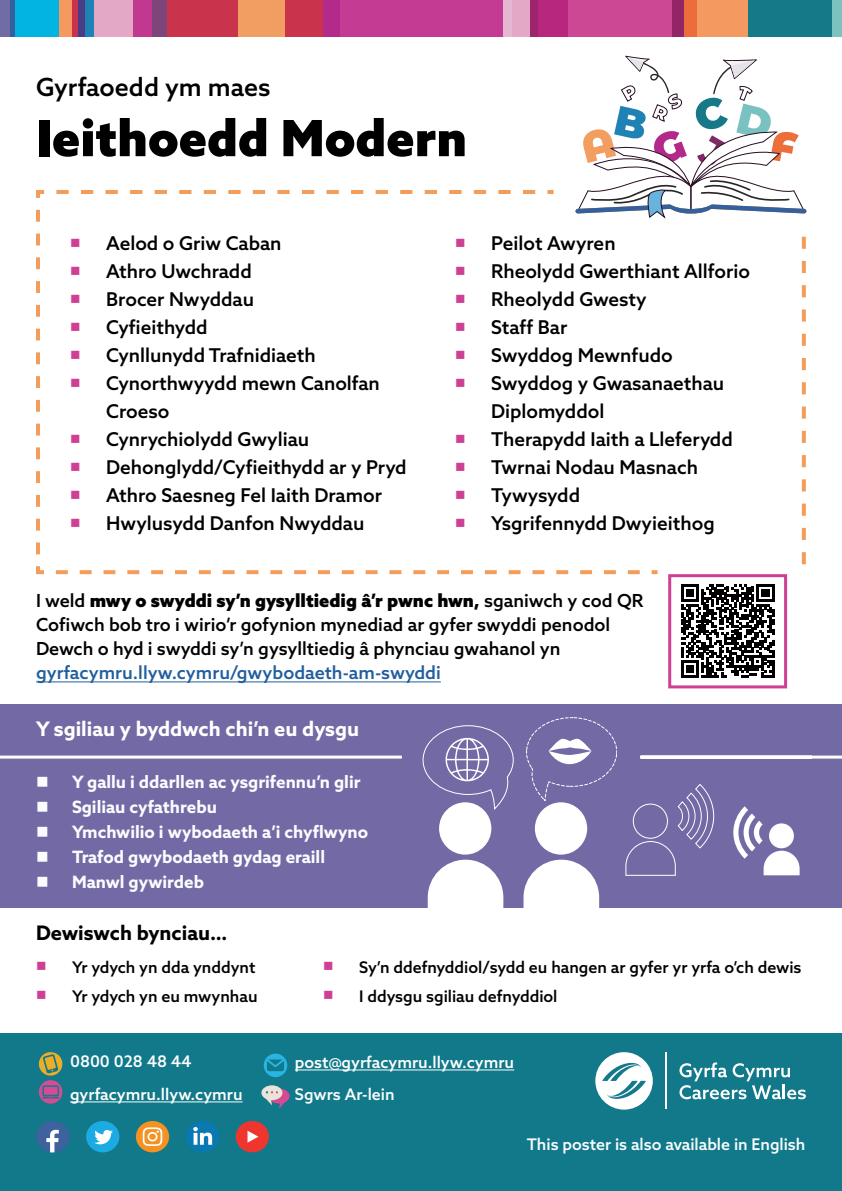
<style>
.page{position:relative;width:842px;height:1191px;background:#fff}
.page>*{position:absolute;margin:0;border:0;box-sizing:border-box;transform-origin:0 0}
.Heading__H1{font:900 50px "Azo Sans";color:#000}
.Heading__H1-2{font:500 25px "Azo Sans";color:#000}
.Sub_Heading_White__H2{font:700 20px "Azo Sans";color:#fff}
.Sub_Heading_White__H2-2{font:700 20px "Azo Sans";color:#000}
.t1{font:500 19px/28px "Azo Sans";color:#000}
.Body_Black__P{font:500 18px/24px "Azo Sans";color:#000}
.Body_Black__P-2{font:900 18px "Azo Sans";color:#000}
.Body_Black__P-3{font:500 18px "Azo Sans";color:#215e9e}
.Bullet_White{font:700 17px "Azo Sans";color:#fafdff}
.t2{font:500 16px "Azo Sans";color:#000}
.Body_White__P{font:500 16px "Azo Sans";color:#fafdff}
.Body_White__P-2{font:500 16px "Azo Sans";color:#fff}
.s1{font-weight:500}
</style>
<div class="page">
<div style="left:0;top:0;width:11px;height:36px;background:#726ca4"></div>
<hr style="left:11px;top:0;width:4px;height:36px;background:#34619d">
<div style="left:15px;top:0;width:44px;height:36px;background:#01b4e1"></div>
<div style="left:59px;top:0;width:13px;height:36px;background:#f49a61"></div>
<div style="left:72px;top:0;width:7px;height:36px;background:#ca334c"></div>
<div style="left:79px;top:0;width:6px;height:36px;background:#493d88"></div>
<div style="left:85px;top:0;width:9px;height:36px;background:#1f82b4"></div>
<div style="left:94px;top:0;width:39px;height:36px;background:#e4a8c7"></div>
<div style="left:133px;top:0;width:19px;height:36px;background:#c13891"></div>
<div style="left:152px;top:0;width:16px;height:36px;background:#7e457a"></div>
<div style="left:168px;top:0;width:70px;height:36px;background:#ca334c"></div>
<div style="left:238px;top:0;width:48px;height:36px;background:#f29d61"></div>
<div style="left:286px;top:0;width:37px;height:36px;background:#ca334c"></div>
<div style="left:323px;top:0;width:17px;height:36px;background:#b32a8a"></div>
<div style="left:340px;top:0;width:163px;height:36px;background:#c33b92"></div>
<div style="left:503px;top:0;width:9px;height:36px;background:#e6b7d1"></div>
<div style="left:512px;top:0;width:18px;height:36px;background:#e4a8c7"></div>
<div style="left:530px;top:0;width:9px;height:36px;background:#9d256d"></div>
<div style="left:539px;top:0;width:29px;height:36px;background:#b8277e"></div>
<div style="left:568px;top:0;width:104px;height:36px;background:#cc4895"></div>
<div style="left:672px;top:0;width:12px;height:36px;background:#932566"></div>
<div style="left:684px;top:0;width:13px;height:36px;background:#eb6d3b"></div>
<div style="left:697px;top:0;width:52px;height:36px;background:#f49a61"></div>
<div style="left:749px;top:0;width:83px;height:36px;background:#167987"></div>
<div style="left:832px;top:0;width:10px;height:36px;background:#7bc2c1"></div>
<svg style="left:583px;top:56px;width:223px;height:163px"></svg>
<svg style="left:36px;top:188px;width:626px;height:387px"></svg>
<svg style="left:802px;top:237px;width:4px;height:327px"></svg>
<div style="left:668px;top:574px;width:119px;height:114px;background:#fff;border:3px solid #cf4095"></div>
<div style="left:0;top:704px;width:842px;height:204px;background:#736aa5"></div>
<div style="left:0;top:1033px;width:842px;height:158px;background:#117989"></div>
<svg style="left:526px;top:717px;width:90px;height:84px"></svg>
<div style="left:439px;top:802px;width:52px;height:52px;background:#fff;border-radius:50%"></div>
<svg style="left:428px;top:859px;width:75px;height:49px"></svg>
<div style="left:535px;top:802px;width:52px;height:52px;background:#fff;border-radius:50%"></div>
<svg style="left:523px;top:859px;width:76px;height:49px"></svg>
<svg style="left:423px;top:725px;width:91px;height:86px"></svg>
<hr style="left:0;top:755px;width:402px;height:3px;background:#fff">
<hr style="left:640px;top:755px;width:202px;height:3px;background:#fff">
<svg style="left:625px;top:784px;width:90px;height:92px"></svg>
<svg style="left:733px;top:806px;width:67px;height:69px"></svg>
<hr style="left:36px;top:681px;width:405px;height:1px;background:#215e9e">
<svg style="left:681px;top:584px;width:93px;height:94px"></svg>
<hr style="left:665px;top:1052px;width:2px;height:57px;background:#fff">
<svg style="left:595px;top:1052px;width:58px;height:57px"></svg>
<svg style="left:679px;top:1062px;width:127px;height:37px"></svg>
<svg style="left:264px;top:1053px;width:23px;height:24px"></svg>
<hr style="left:295px;top:1069px;width:219px;height:1px;background:#fff">
<svg style="left:38px;top:1052px;width:25px;height:51px"></svg>
<hr style="left:70px;top:1101px;width:173px;height:1px;background:#fff">
<svg style="left:261px;top:1085px;width:29px;height:23px"></svg>
<div style="left:36px;top:1121px;width:33px;height:31px;background:#3e629d;border-radius:50%"></div>
<svg style="left:46px;top:1129px;width:13px;height:23px"></svg>
<div style="left:86px;top:1121px;width:33px;height:31px;background:#1babe2;border-radius:50%"></div>
<svg style="left:94px;top:1129px;width:19px;height:15px"></svg>
<div style="left:136px;top:1121px;width:33px;height:31px;background:#f49323;border-radius:50%"></div>
<svg style="left:143px;top:1127px;width:19px;height:19px"></svg>
<div style="left:186px;top:1121px;width:33px;height:31px;background:#0a79b2;border-radius:50%"></div>
<svg style="left:193px;top:1127px;width:19px;height:17px"></svg>
<div style="left:236px;top:1121px;width:33px;height:31px;background:#ee352e;border-radius:50%"></div>
<svg style="left:247px;top:1130px;width:11px;height:12px"></svg>
<svg style="left:71px;top:238px;width:8px;height:9px"></svg>
<svg style="left:71px;top:266px;width:8px;height:9px"></svg>
<svg style="left:71px;top:294px;width:8px;height:9px"></svg>
<svg style="left:71px;top:322px;width:8px;height:9px"></svg>
<svg style="left:71px;top:350px;width:8px;height:9px"></svg>
<svg style="left:71px;top:378px;width:8px;height:9px"></svg>
<svg style="left:71px;top:434px;width:8px;height:9px"></svg>
<svg style="left:71px;top:462px;width:8px;height:9px"></svg>
<svg style="left:71px;top:490px;width:8px;height:9px"></svg>
<svg style="left:71px;top:518px;width:8px;height:9px"></svg>
<svg style="left:456px;top:238px;width:8px;height:9px"></svg>
<svg style="left:456px;top:266px;width:8px;height:9px"></svg>
<svg style="left:456px;top:294px;width:8px;height:9px"></svg>
<svg style="left:456px;top:322px;width:8px;height:9px"></svg>
<svg style="left:456px;top:350px;width:8px;height:9px"></svg>
<svg style="left:456px;top:378px;width:8px;height:9px"></svg>
<svg style="left:456px;top:434px;width:8px;height:9px"></svg>
<svg style="left:456px;top:462px;width:8px;height:9px"></svg>
<svg style="left:456px;top:490px;width:8px;height:9px"></svg>
<svg style="left:456px;top:518px;width:8px;height:9px"></svg>
<h1 class="Heading__H1-2" style="left:36px;top:71px;width:236px">Gyrfaoedd ym maes</h1>
<h1 class="Heading__H1" style="left:36px;top:105px;width:433px">Ieithoedd Modern</h1>
<p class="t1" style="left:106px;top:229px;width:177px">Aelod o Griw Caban</p>
<p class="t1" style="left:106px;top:257px;width:147px">Athro Uwchradd</p>
<p class="t1" style="left:106px;top:285px;width:149px">Brocer Nwyddau</p>
<p class="t1" style="left:106px;top:313px;width:103px">Cyfieithydd</p>
<p class="t1" style="left:106px;top:341px;width:211px">Cynllunydd Trafnidiaeth</p>
<p class="t1" style="left:106px;top:369px;width:275px">Cynorthwyydd mewn Canolfan<br>Croeso</p>
<p class="t1" style="left:106px;top:425px;width:205px">Cynrychiolydd Gwyliau</p>
<p class="t1" style="left:106px;top:453px;width:302px">Dehonglydd/Cyfieithydd ar y Pryd</p>
<p class="t1" style="left:106px;top:481px;width:277px">Athro Saesneg Fel Iaith Dramor</p>
<p class="t1" style="left:106px;top:509px;width:260px">Hwylusydd Danfon Nwyddau</p>
<p class="t1" style="left:491px;top:229px;width:126px">Peilot Awyren</p>
<p class="t1" style="left:491px;top:257px;width:261px">Rheolydd Gwerthiant Allforio</p>
<p class="t1" style="left:491px;top:285px;width:157px">Rheolydd Gwesty</p>
<p class="t1" style="left:491px;top:313px;width:78px">Staff Bar</p>
<p class="t1" style="left:491px;top:341px;width:183px">Swyddog Mewnfudo</p>
<p class="t1" style="left:491px;top:369px;width:235px">Swyddog y Gwasanaethau<br>Diplomyddol</p>
<p class="t1" style="left:491px;top:425px;width:243px">Therapydd Iaith a Lleferydd</p>
<p class="t1" style="left:491px;top:453px;width:208px">Twrnai Nodau Masnach</p>
<p class="t1" style="left:491px;top:481px;width:91px">Tywysydd</p>
<p class="t1" style="left:491px;top:509px;width:225px">Ysgrifennydd Dwyieithog</p>
<p class="Body_Black__P-2" style="left:36px;top:589px;width:609px"><span class="s1">I weld</span> mwy o swyddi sy’n gysylltiedig â’r pwnc hwn, <span class="s1">sganiwch y cod QR</span></p>
<p class="Body_Black__P" style="left:36px;top:612px;width:576px">Cofiwch bob tro i wirio’r gofynion mynediad ar gyfer swyddi penodol<br>Dewch o hyd i swyddi sy’n gysylltiedig â phynciau gwahanol yn</p>
<p class="Body_Black__P-3" style="left:36px;top:661px;width:406px">gyrfacymru.llyw.cymru/gwybodaeth-am-swyddi</p>
<h2 class="Sub_Heading_White__H2" style="left:36px;top:715px;width:325px">Y sgiliau y byddwch chi’n eu dysgu</h2>
<p class="Bullet_White" style="left:72px;top:771px;width:290px">Y gallu i ddarllen ac ysgrifennu’n glir</p>
<p class="Bullet_White" style="left:72px;top:796px;width:146px">Sgiliau cyfathrebu</p>
<p class="Bullet_White" style="left:72px;top:821px;width:298px">Ymchwilio i wybodaeth a’i chyflwyno</p>
<p class="Bullet_White" style="left:72px;top:846px;width:255px">Trafod gwybodaeth gydag eraill</p>
<p class="Bullet_White" style="left:72px;top:871px;width:134px">Manwl gywirdeb</p>
<h2 class="Sub_Heading_White__H2-2" style="left:36px;top:919px;width:193px">Dewiswch bynciau…</h2>
<p class="t2" style="left:72px;top:956px;width:185px">Yr ydych yn dda ynddynt</p>
<p class="t2" style="left:72px;top:985px;width:187px">Yr ydych yn eu mwynhau</p>
<p class="t2" style="left:359px;top:956px;width:444px">Sy’n ddefnyddiol/sydd eu hangen ar gyfer yr yrfa o’ch dewis</p>
<p class="t2" style="left:359px;top:985px;width:200px">I ddysgu sgiliau defnyddiol</p>
<p class="Body_White__P" style="left:70px;top:1051px;width:123px">0800 028 48 44</p>
<p class="Body_White__P-2" style="left:295px;top:1051px;width:221px">post@gyrfacymru.llyw.cymru</p>
<p class="Body_White__P-2" style="left:70px;top:1083px;width:174px">gyrfacymru.llyw.cymru</p>
<p class="Body_White__P" style="left:295px;top:1083px;width:101px">Sgwrs Ar-lein</p>
<p class="Body_White__P" style="left:527px;top:1133px;width:280px">This poster is also available in English</p>
</div>
